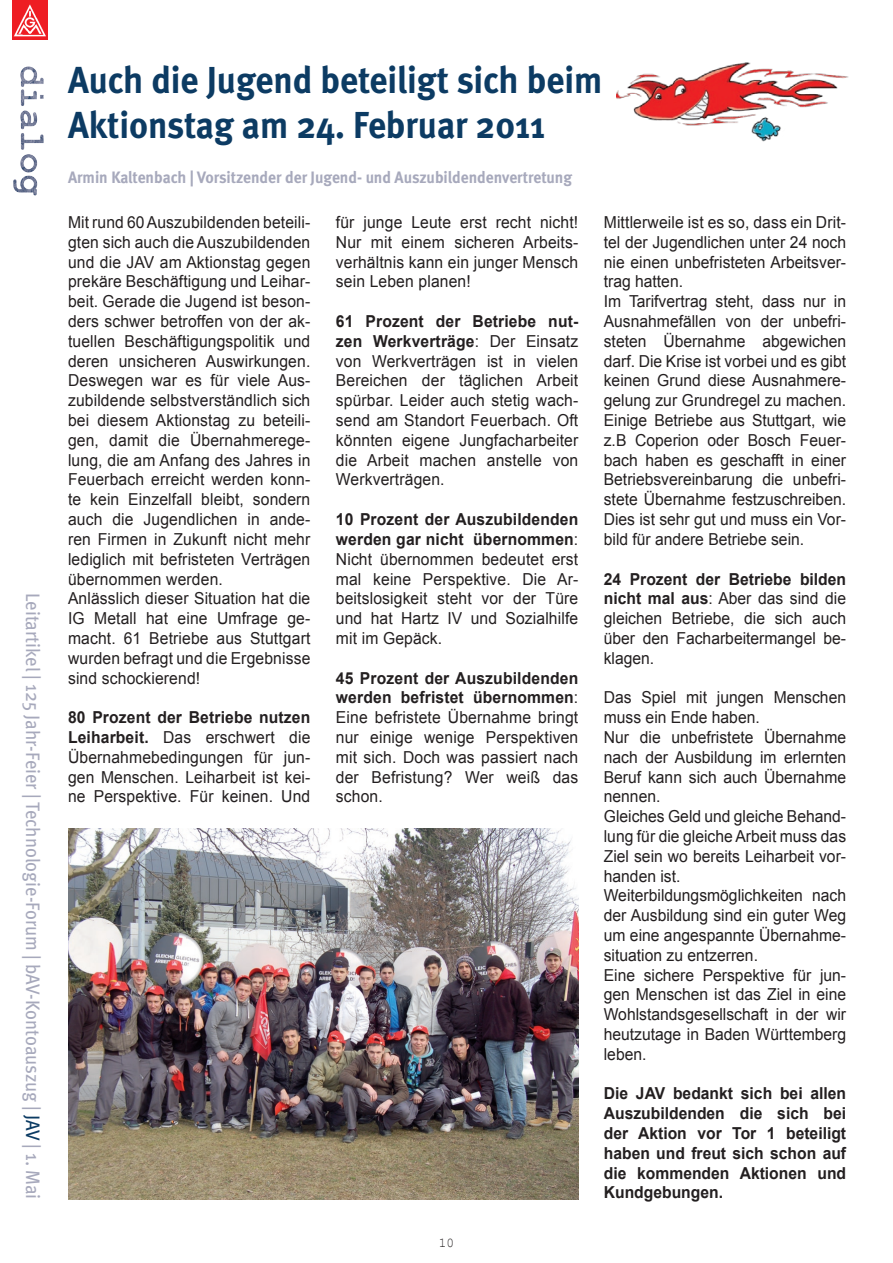
<style>
.page{position:relative;width:893px;height:1263px;background:#fff}
.page>*{position:absolute;margin:0;border:0;box-sizing:border-box;transform-origin:0 0}
.t1{font:700 37.5px/45px "Meta";color:#0c3b63;scale:.95 1}
.t2{font:19.5px "Meta";color:#a7a9bc;scale:.95 1}
.t3{font:16.5px/19.8px "Arial";color:#231f20;text-align:justify;scale:.95 1}
.t4{font:700 16.5px/19.8px "Arial";color:#231f20;text-align:justify;scale:.95 1}
.t5{font:700 16.5px "Meta";color:#a7a9bc;scale:.95 1}
.t6{font:13.5px "Courier New";color:#231f20;scale:.95 1}
.s1{color:#0c3b63}
.s2{font-weight:700}
</style>
<div class="page">
<img style="left:20px;top:67px;width:24px;height:63px">
<img style="left:12px;top:0;width:35px;height:40px">
<img style="left:68px;top:828px;width:510px;height:371px">
<img style="left:616px;top:63px;width:233px;height:79px">
<p class="t2" style="left:44px;top:593px;width:640px;rotate:90deg">Leitartikel | 125 Jahr-Feier | Technologie-Forum | bAV-Kontoauszug | <span class="s1">JAV</span> | 1. Mai</p>
<h1 class="t1" style="left:68px;top:57px;width:564px">Auch die Jugend beteiligt sich beim<br>Aktionstag am 24. Februar 2011</h1>
<p class="t5" style="left:68px;top:168px;width:532px">Armin Kaltenbach | Vorsitzender der Jugend- und Auszubildendenvertretung</p>
<p class="t3" style="left:68px;top:213px;width:257px;text-align:left">Mit rund 60 Auszubildenden beteili&shy;gten sich auch die Auszubildenden und die JAV am Aktionstag gegen prekäre Beschäftigung und Leihar&shy;beit. Gerade die Jugend ist beson&shy;ders schwer betroffen von der ak&shy;tuellen Beschäftigungspolitik und deren unsicheren Auswirkungen.<br>Deswegen war es für viele Aus&shy;zubildende selbstverständlich sich bei diesem Aktionstag zu beteili&shy;gen, damit die Übernahmerege&shy;lung, die am Anfang des Jahres in<br>Feuerbach erreicht werden konn&shy;te kein Einzelfall bleibt, sondern auch die Jugendlichen in ande&shy;ren Firmen in Zukunft nicht mehr lediglich mit befristeten Verträgen übernommen werden.<br>Anlässlich dieser Situation hat die<br>IG Metall hat eine Umfrage ge&shy;macht. 61 Betriebe aus Stuttgart wurden befragt und die Ergebnisse sind schockierend!</p>
<p class="t3" style="left:68px;top:708px;width:257px"><span class="s2">80 Prozent der Betriebe nutzen Leiharbeit.</span> Das erschwert die Übernahmebedingungen für jun&shy;gen Menschen. Leiharbeit ist kei&shy;ne Perspektive. Für keinen. Und</p>
<p class="t3" style="left:336px;top:213px;width:257px">für junge Leute erst recht nicht!<br>Nur mit einem sicheren Arbeits&shy;verhältnis kann ein junger Mensch sein Leben planen!</p>
<p class="t3" style="left:336px;top:312px;width:257px"><span class="s2">61 Prozent der Betriebe nut&shy;zen Werkverträge</span>: Der Einsatz von Werkverträgen ist in vielen Bereichen der täglichen Arbeit spürbar. Leider auch stetig wach&shy;send am Standort Feuerbach. Oft könnten eigene Jungfacharbeiter die Arbeit machen anstelle von Werkverträgen.</p>
<p class="t3" style="left:336px;top:510px;width:257px"><span class="s2">10 Prozent der Auszubildenden werden gar nicht übernommen</span>:<br>Nicht übernommen bedeutet erst mal keine Perspektive. Die Ar&shy;beitslosigkeit steht vor der Türe und hat Hartz IV und Sozialhilfe mit im Gepäck.</p>
<p class="t3" style="left:336px;top:668px;width:257px"><span class="s2">45 Prozent der Auszubildenden werden befristet übernommen</span>:<br>Eine befristete Übernahme bringt nur einige wenige Perspektiven mit sich. Doch was passiert nach der Befristung? Wer weiß das schon.</p>
<p class="t6" style="left:439px;top:1234px;width:18px">10</p>
<p class="t3" style="left:604px;top:213px;width:257px;text-align:left">Mittlerweile ist es so, dass ein Drit&shy;tel der Jugendlichen unter 24 noch nie einen unbefristeten Arbeitsver&shy;trag hatten.<br>Im Tarifvertrag steht, dass nur in<br>Ausnahmefällen von der unbefri&shy;steten Übernahme abgewichen darf. Die Krise ist vorbei und es gibt keinen Grund diese Ausnahmere&shy;gelung zur Grundregel zu machen.<br>Einige Betriebe aus Stuttgart, wie z.B Coperion oder Bosch Feuer&shy;bach haben es geschafft in einer<br>Betriebsvereinbarung die unbefri&shy;stete Übernahme festzuschreiben.<br>Dies ist sehr gut und muss ein Vor&shy;bild für andere Betriebe sein.</p>
<p class="t3" style="left:604px;top:569px;width:257px"><span class="s2">24 Prozent der Betriebe bilden nicht mal aus</span>: Aber das sind die gleichen Betriebe, die sich auch über den Facharbeitermangel be&shy;klagen.</p>
<p class="t3" style="left:604px;top:688px;width:257px;text-align:left">Das Spiel mit jungen Menschen muss ein Ende haben.<br>Nur die unbefristete Übernahme nach der Ausbildung im erlernten<br>Beruf kann sich auch Übernahme nennen.<br>Gleiches Geld und gleiche Behand&shy;lung für die gleiche Arbeit muss das<br>Ziel sein wo bereits Leiharbeit vor&shy;handen ist.<br>Weiterbildungsmöglichkeiten nach der Ausbildung sind ein guter Weg um eine angespannte Übernahme&shy;situation zu entzerren.<br>Eine sichere Perspektive für jun&shy;gen Menschen ist das Ziel in eine<br>Wohlstandsgesellschaft in der wir heutzutage in Baden Württemberg leben.</p>
<p class="t4" style="left:604px;top:1084px;width:257px">Die JAV bedankt sich bei allen Auszubildenden die sich bei der Aktion vor Tor 1 beteiligt haben und freut sich schon auf die kommenden Aktionen und Kundgebungen.</p>
</div>
